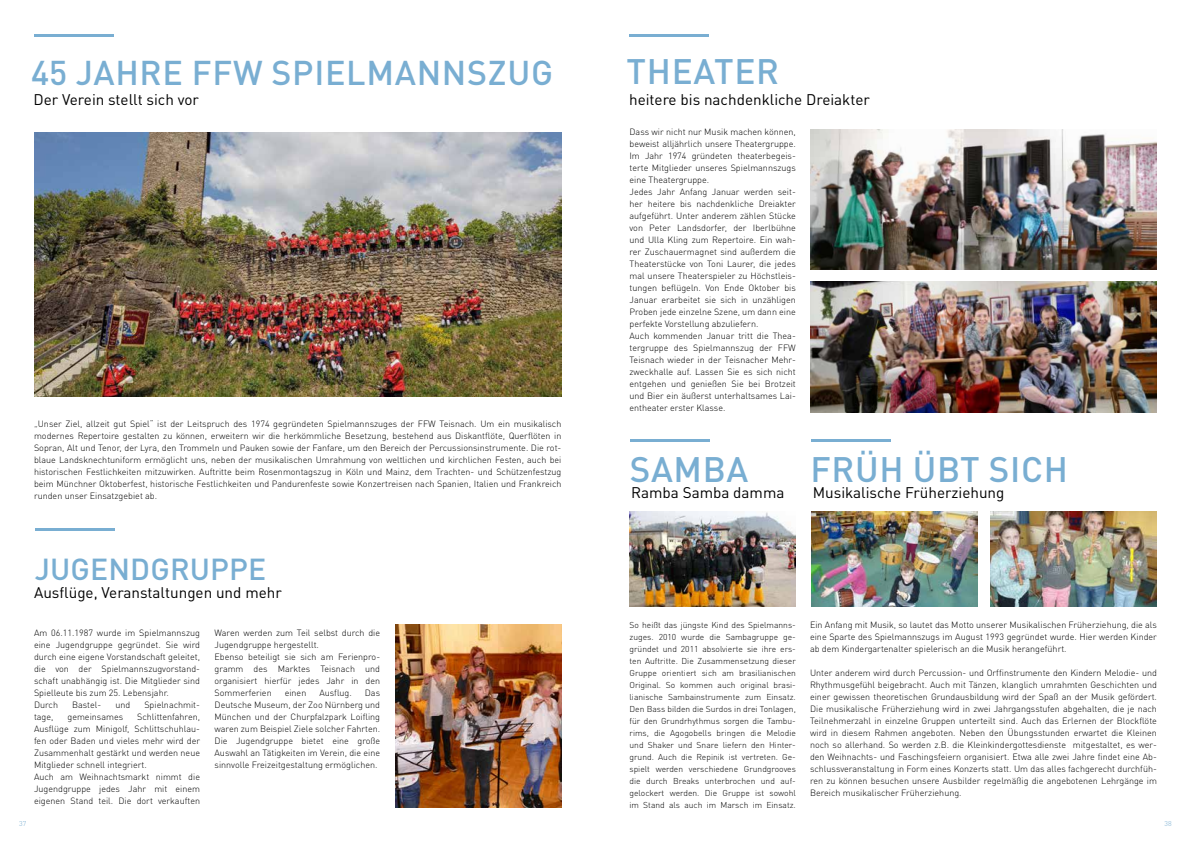
<style>
.page{position:relative;width:1191px;height:842px;background:#fff}
.page>*{position:absolute;margin:0;border:0;box-sizing:border-box;transform-origin:0 0}
.t1{font:500 35px "DIN Pro";letter-spacing:.02em;color:#79aed2}
.t2{font:500 34px "DIN Pro";letter-spacing:.02em;color:#79aed2}
.t3{font:500 30px "DIN Pro";letter-spacing:.005em;color:#79aed2}
.t4{font:15.2px "DIN Pro";color:#000}
.t5{font:300 9px/12px "DIN Pro";color:#000;text-align:justify}
.t6{font:300 8.5px/12px "DIN Pro";color:#000;text-align:justify}
.t7{font:300 7px "DIN Pro";color:#79aed2}
</style>
<div class="page">
<hr style="left:34px;top:35px;width:79px;height:2px;background:#79aed2">
<img style="left:34px;top:133px;width:527px;height:264px">
<img style="left:629px;top:512px;width:167px;height:94px">
<img style="left:811px;top:512px;width:166px;height:94px">
<img style="left:990px;top:512px;width:167px;height:94px">
<img style="left:395px;top:624px;width:166px;height:184px">
<hr style="left:35px;top:528px;width:79px;height:2px;background:#79aed2">
<hr style="left:629px;top:34px;width:79px;height:2px;background:#79aed2">
<hr style="left:630px;top:439px;width:79px;height:2px;background:#79aed2">
<hr style="left:811px;top:439px;width:80px;height:2px;background:#79aed2">
<img style="left:810px;top:129px;width:347px;height:140px">
<img style="left:810px;top:282px;width:347px;height:131px">
<h2 class="t2" style="left:31px;top:45px;width:523px">45 JAHRE FFW SPIELMANNSZUG</h2>
<h3 class="t4" style="left:34px;top:88px;width:167px">Der Verein stellt sich vor</h3>
<p class="t5" style="left:34px;top:417px;width:529px">„Unser Ziel, allzeit gut Spiel“ ist der Leitspruch des 1974 gegründeten Spielmannszuges der FFW Teisnach. Um ein musikalisch modernes Repertoire gestalten zu können, erweitern wir die herkömmliche Besetzung, bestehend aus Diskantflöte, Querflöten in Sopran, Alt und Tenor, der Lyra, den Trommeln und Pauken sowie der Fanfare, um den Bereich der Percussionsinstrumente. Die rot&shy;blaue Landsknechtuniform ermöglicht uns, neben der musikalischen Umrahmung von weltlichen und kirchlichen Festen, auch bei historischen Festlichkeiten mitzuwirken. Auftritte beim Rosenmontagszug in Köln und Mainz, dem Trachten- und Schützenfestzug beim Münchner Oktoberfest, historische Festlichkeiten und Pandurenfeste sowie Konzertreisen nach Spanien, Italien und Frankreich runden unser Einsatzgebiet ab.</p>
<h3 class="t3" style="left:35px;top:545px;width:233px">JUGENDGRUPPE</h3>
<h3 class="t4" style="left:34px;top:581px;width:249px">Ausflüge, Veranstaltungen und mehr</h3>
<p class="t5" style="left:34px;top:626px;width:168px;text-align:left">Am 06.11.1987 wurde im Spielmannszug eine Jugendgruppe gegründet. Sie wird durch eine eigene Vorstandschaft geleitet, die von der Spielmannszugvorstand&shy;schaft unabhängig ist. Die Mitglieder sind Spielleute bis zum 25. Lebensjahr.<br>Durch</p>
<p class="t5" style="left:214px;top:626px;width:167px;text-align:left">Waren werden zum Teil selbst durch die<br>Jugendgruppe hergestellt.<br>Ebenso beteiligt sie sich am Ferienpro&shy;gramm des Marktes Teisnach und organisiert hierfür jedes Jahr in den<br>Sommerferien</p>
<p class="t5" style="left:214px;top:686px;width:167px;text-indent:150px">Das Deutsche Museum, der Zoo Nürnberg und München und der Churpfalzpark Loifling waren zum Beispiel Ziele solcher Fahrten.<br>Die Jugendgruppe bietet eine große Auswahl an Tätigkeiten im Verein, die eine sinnvolle Freizeitgestaltung ermöglichen.</p>
<p class="t5" style="left:285px;top:686px;width:23px">einen</p>
<p class="t5" style="left:319px;top:686px;width:34px">Ausflug.</p>
<p class="t5" style="left:72px;top:698px;width:31px">Bastel-</p>
<p class="t5" style="left:115px;top:698px;width:16px">und</p>
<p class="t5" style="left:144px;top:698px;width:57px">Spielnachmit-</p>
<p class="t5" style="left:34px;top:710px;width:168px;text-align:left;text-indent:103px">Schlittenfahren, Ausflüge zum Minigolf, Schlittschuhlau&shy;fen oder Baden und vieles mehr wird der Zusammenhalt gestärkt und werden neue Mitglieder schnell integriert.<br>Auch am Weihnachtsmarkt nimmt die Jugendgruppe jedes Jahr mit einem eigenen Stand teil. Die dort verkauften</p>
<p class="t5" style="left:34px;top:710px;width:21px">tage,</p>
<p class="t5" style="left:67px;top:710px;width:57px">gemeinsames</p>
<h1 class="t1" style="left:626px;top:43px;width:154px">THEATER</h1>
<h3 class="t4" style="left:629px;top:87px;width:242px">heitere bis nachdenkliche Dreiakter</h3>
<p class="t5" style="left:629px;top:125px;width:168px;text-align:left">Dass wir nicht nur Musik machen können, beweist alljährlich unsere Theatergruppe.<br>Im Jahr 1974 gründeten theaterbegeis&shy;terte Mitglieder unseres Spielmannszugs eine Theatergruppe.<br>Jedes Jahr Anfang Januar werden seit&shy;her heitere bis nachdenkliche Dreiakter aufgeführt. Unter anderem zählen Stücke von Peter Landsdorfer, der Iberlbühne und Ulla Kling zum Repertoire. Ein wah&shy;rer Zuschauermagnet sind außerdem die Theaterstücke von Toni Laurer, die jedes mal unsere Theaterspieler zu Höchstleis&shy;tungen beflügeln. Von Ende Oktober bis Januar erarbeitet sie sich in unzähligen Proben jede einzelne Szene, um dann eine perfekte Vorstellung abzuliefern.<br>Auch kommenden Januar tritt die Thea&shy;tergruppe des Spielmannszug der FFW Teisnach wieder in der Teisnacher Mehr&shy;zweckhalle auf. Lassen Sie es sich nicht entgehen und genießen Sie bei Brotzeit und Bier ein äußerst unterhaltsames Lai&shy;entheater erster Klasse.</p>
<h1 class="t1" style="left:630px;top:440px;width:120px">SAMBA</h1>
<h1 class="t1" style="left:810px;top:440px;width:259px">FRÜH ÜBT SICH</h1>
<h3 class="t4" style="left:631px;top:480px;width:155px">Ramba Samba damma</h3>
<h3 class="t4" style="left:812px;top:480px;width:193px">Musikalische Früherziehung</h3>
<p class="t6" style="left:629px;top:618px;width:168px">So heißt das jüngste Kind des Spielmanns&shy;zuges. 2010 wurde die Sambagruppe ge&shy;gründet und 2011 absolvierte sie ihre ers&shy;ten Auftritte. Die Zusammensetzung dieser Gruppe orientiert sich am brasilianischen Original. So kommen auch original brasi&shy;lianische Sambainstrumente zum Einsatz.<br>Den Bass bilden die Surdos in drei Tonlagen, für den Grundrhythmus sorgen die Tambu&shy;rims, die Agogobells bringen die Melodie und Shaker und Snare liefern den Hinter&shy;grund. Auch die Repinik ist vertreten. Ge&shy;spielt werden verschiedene Grundgrooves die durch Breaks unterbrochen und auf&shy;gelockert werden. Die Gruppe ist sowohl im Stand als auch im Marsch im Einsatz.</p>
<p class="t5" style="left:810px;top:618px;width:348px">Ein Anfang mit Musik, so lautet das Motto unserer Musikalischen Früherziehung, die als eine Sparte des Spielmannszugs im August 1993 gegründet wurde. Hier werden Kinder ab dem Kindergartenalter spielerisch an die Musik herangeführt.</p>
<p class="t5" style="left:810px;top:666px;width:348px">Unter anderem wird durch Percussion- und Orffinstrumente den Kindern Melodie- und Rhythmusgefühl beigebracht. Auch mit Tänzen, klanglich umrahmten Geschichten und einer gewissen theoretischen Grundausbildung wird der Spaß an der Musik gefördert.<br>Die musikalische Früherziehung wird in zwei Jahrgangsstufen abgehalten, die je nach Teilnehmerzahl in einzelne Gruppen unterteilt sind. Auch das Erlernen der Blockflöte wird in diesem Rahmen angeboten. Neben den Übungsstunden erwartet die Kleinen noch so allerhand. So werden z.B. die Kleinkindergottesdienste mitgestaltet, es wer&shy;den Weihnachts- und Faschingsfeiern organisiert. Etwa alle zwei Jahre findet eine Ab&shy;schlussveranstaltung in Form eines Konzerts statt. Um das alles fachgerecht durchfüh&shy;ren zu können besuchen unsere Ausbilder regelmäßig die angebotenen Lehrgänge im Bereich musikalischer Früherziehung.</p>
<p class="t7" style="left:19px;top:818px;width:9px">37</p>
<p class="t7" style="left:1164px;top:818px;width:9px">38</p>
</div>
